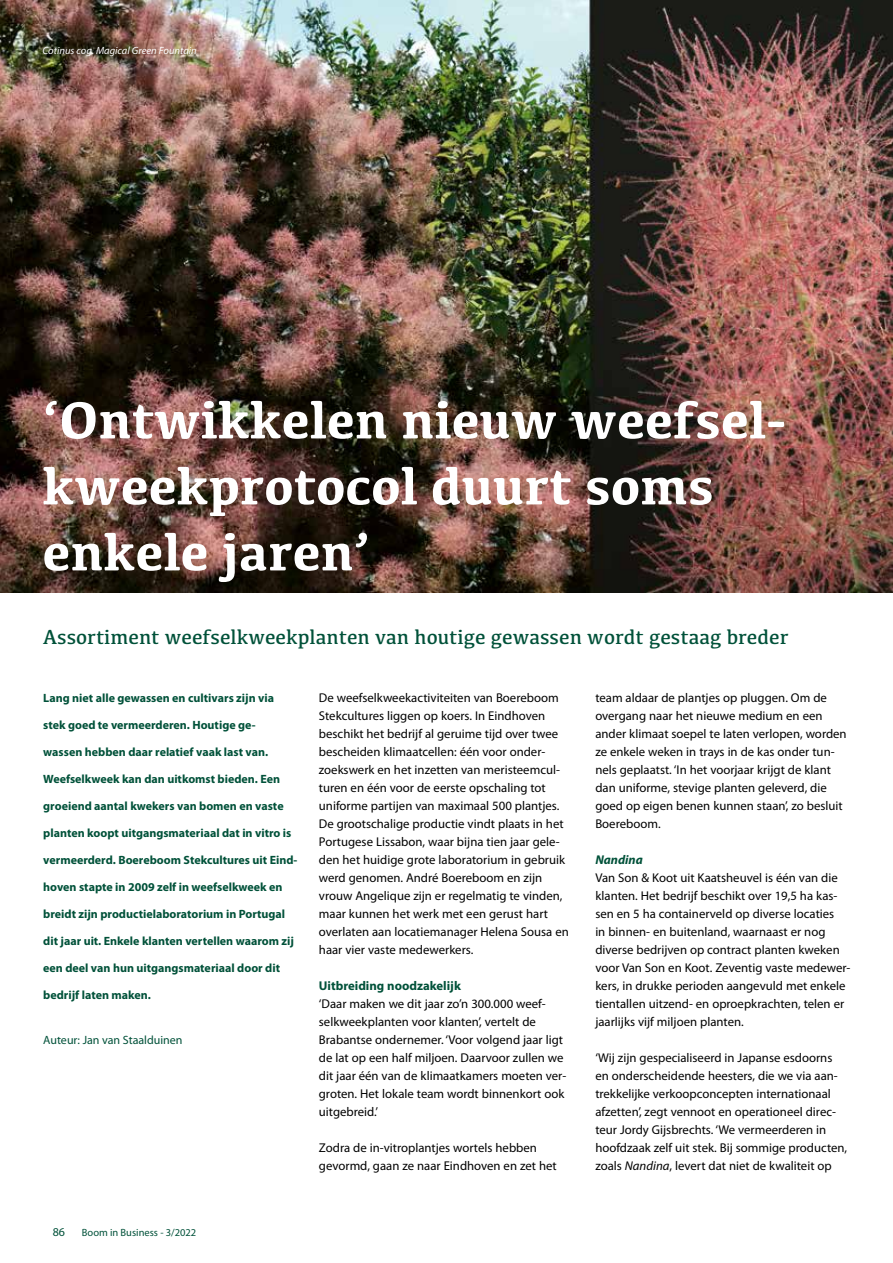
<style>
.page{position:relative;width:893px;height:1263px;background:#fff}
.page>*{position:absolute;margin:0;border:0;box-sizing:border-box;transform-origin:0 0}
.t1{font:700 54px/66px "Kefa";color:#fff}
.t2{font:21px "Kefa";color:#005139}
.t3{font:12.75px/18px "Myriad Pro";color:#000}
.t4{font:700 12.75px "Myriad Pro";color:#005139}
.t5{font:italic 700 12.75px "Myriad Pro";color:#005139}
.t6{font:700 12px "Myriad Pro";color:#005139}
.t7{font:12px "Myriad Pro";color:#005139}
.t8{font:italic 10.5px "Myriad Pro";color:#fff}
.t9{font:10.5px "Myriad Pro";color:#005139}
.s1{font-style:italic}
</style>
<div class="page">
<img style="left:0;top:0;width:893px;height:592px">
<p class="t8" style="left:43px;top:44px;width:156px">Cotinus cog. Magical Green Fountain</p>
<h1 class="t1" style="left:43px;top:384px;width:745px">‘Ontwikkelen nieuw weefsel&shy;kweekprotocol duurt soms enkele jaren’</h1>
<h2 class="t2" style="left:43px;top:624px;width:747px">Assortiment weefselkweekplanten van houtige gewassen wordt gestaag breder</h2>
<p class="t6" style="left:43px;top:690px;width:232px">Lang niet alle gewassen en cultivars zijn via</p>
<p class="t6" style="left:43px;top:717px;width:214px">stek goed te vermeerderen. Houtige ge-</p>
<p class="t6" style="left:43px;top:744px;width:227px">wassen hebben daar relatief vaak last van.</p>
<p class="t6" style="left:43px;top:771px;width:238px">Weefselkweek kan dan uitkomst bieden. Een</p>
<p class="t6" style="left:43px;top:798px;width:242px">groeiend aantal kwekers van bomen en vaste</p>
<p class="t6" style="left:43px;top:825px;width:250px">planten koopt uitgangsmateriaal dat in vitro is</p>
<p class="t6" style="left:43px;top:852px;width:256px">vermeerderd. Boereboom Stekcultures uit Eind-</p>
<p class="t6" style="left:43px;top:879px;width:241px">hoven stapte in 2009 zelf in weefselkweek en</p>
<p class="t6" style="left:43px;top:906px;width:244px">breidt zijn productielaboratorium in Portugal</p>
<p class="t6" style="left:43px;top:933px;width:252px">dit jaar uit. Enkele klanten vertellen waarom zij</p>
<p class="t6" style="left:43px;top:960px;width:238px">een deel van hun uitgangsmateriaal door dit</p>
<p class="t6" style="left:43px;top:987px;width:109px">bedrijf laten maken.</p>
<p class="t7" style="left:43px;top:1033px;width:141px">Auteur: Jan van Staalduinen</p>
<p class="t7" style="left:53px;top:1224px;width:14px">86</p>
<p class="t9" style="left:82px;top:1226px;width:116px">Boom in Business - 3/2022</p>
<p class="t3" style="left:319px;top:689px;width:251px">De weefselkweekactiviteiten van Boereboom Stekcultures liggen op koers. In Eindhoven beschikt het bedrijf al geruime tijd over twee bescheiden klimaatcellen: één voor onder&shy;zoekswerk en het inzetten van meristeemcul&shy;turen en één voor de eerste opschaling tot uniforme partijen van maximaal 500 plantjes.<br>De grootschalige productie vindt plaats in het Portugese Lissabon, waar bijna tien jaar gele&shy;den het huidige grote laboratorium in gebruik werd genomen. André Boereboom en zijn vrouw Angelique zijn er regelmatig te vinden, maar kunnen het werk met een gerust hart overlaten aan locatiemanager Helena Sousa en haar vier vaste medewerkers.</p>
<p class="t4" style="left:319px;top:977px;width:143px">Uitbreiding noodzakelijk</p>
<p class="t3" style="left:319px;top:995px;width:249px">‘Daar maken we dit jaar zo’n 300.000 weef&shy;selkweekplanten voor klanten’, vertelt de Brabantse ondernemer. ‘Voor volgend jaar ligt de lat op een half miljoen. Daarvoor zullen we dit jaar één van de klimaatkamers moeten ver&shy;groten. Het lokale team wordt binnenkort ook uitgebreid.’</p>
<p class="t3" style="left:319px;top:1139px;width:239px">Zodra de in-vitroplantjes wortels hebben gevormd, gaan ze naar Eindhoven en zet het</p>
<p class="t3" style="left:595px;top:689px;width:253px">team aldaar de plantjes op pluggen. Om de overgang naar het nieuwe medium en een ander klimaat soepel te laten verlopen, worden ze enkele weken in trays in de kas onder tun&shy;nels geplaatst. ‘In het voorjaar krijgt de klant dan uniforme, stevige planten geleverd, die goed op eigen benen kunnen staan’, zo besluit Boereboom.</p>
<p class="t5" style="left:595px;top:852px;width:49px">Nandina</p>
<p class="t3" style="left:595px;top:869px;width:257px">Van Son &amp; Koot uit Kaatsheuvel is één van die klanten. Het bedrijf beschikt over 19,5 ha kas&shy;sen en 5 ha containerveld op diverse locaties<br>in binnen- en buitenland, waarnaast er nog diverse bedrijven op contract planten kweken voor Van Son en Koot. Zeventig vaste medewer&shy;kers, in drukke perioden aangevuld met enkele tientallen uitzend- en oproepkrachten, telen er jaarlijks vijf miljoen planten.</p>
<p class="t3" style="left:595px;top:1049px;width:253px">‘Wij zijn gespecialiseerd in Japanse esdoorns en onderscheidende heesters, die we via aan&shy;trekkelijke verkoopconcepten internationaal afzetten’, zegt vennoot en operationeel direc&shy;teur Jordy Gijsbrechts. ‘We vermeerderen in hoofdzaak zelf uit stek. Bij sommige producten, zoals <span class="s1">Nandina</span>, levert dat niet de kwaliteit op</p>
</div>
